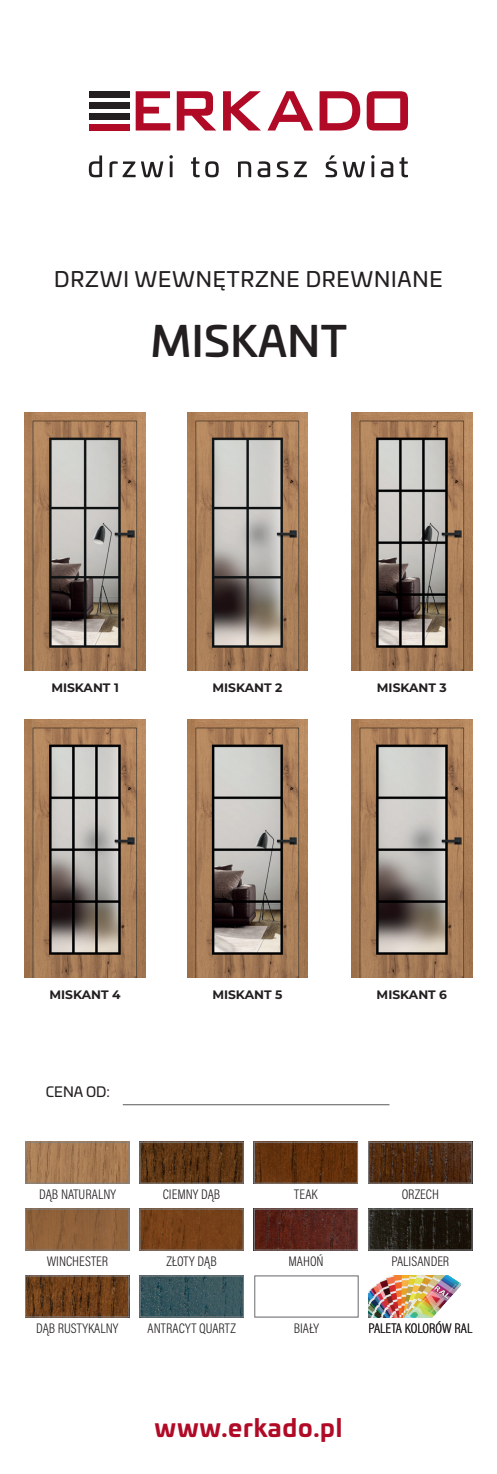
<style>
.page{position:relative;width:497px;height:1474px;background:#fff}
.page>*{position:absolute;margin:0;border:0;box-sizing:border-box;transform-origin:0 0}
.t1{font:500 42px "Univia Pro";letter-spacing:.01em;color:#231f20}
.t2{font:700 24.5px "Univia Pro";letter-spacing:.03em;color:#b00a27}
.t3{font:21px "Univia Pro";letter-spacing:.035em;color:#231f20}
.t4{font:300 14px "Acumin Pro Cond";color:#231f20}
.t5{font:14px "Univia Pro";color:#231f20}
.t6{font:700 12.25px "Montserrat";color:#231f20}
</style>
<div class="page">
<div style="left:89px;top:91px;width:40px;height:6px;background:#231f20"></div>
<div style="left:89px;top:102px;width:40px;height:6px;background:#231f20"></div>
<div style="left:89px;top:113px;width:40px;height:6px;background:#231f20"></div>
<div style="left:89px;top:124px;width:40px;height:6px;background:#b00a27"></div>
<svg style="left:135px;top:91px;width:35px;height:39px"></svg>
<svg style="left:176px;top:91px;width:40px;height:39px"></svg>
<svg style="left:223px;top:91px;width:38px;height:39px"></svg>
<svg style="left:267px;top:91px;width:46px;height:39px"></svg>
<svg style="left:319px;top:91px;width:41px;height:39px"></svg>
<svg style="left:366px;top:91px;width:41px;height:39px"></svg>
<svg style="left:89px;top:155px;width:13px;height:22px"></svg>
<svg style="left:109px;top:161px;width:26px;height:16px"></svg>
<svg style="left:141px;top:161px;width:22px;height:16px"></svg>
<svg style="left:169px;top:155px;width:4px;height:22px"></svg>
<svg style="left:191px;top:157px;width:8px;height:20px"></svg>
<svg style="left:205px;top:161px;width:13px;height:16px"></svg>
<svg style="left:238px;top:161px;width:13px;height:16px"></svg>
<svg style="left:257px;top:161px;width:13px;height:16px"></svg>
<svg style="left:276px;top:161px;width:30px;height:16px"></svg>
<svg style="left:325px;top:155px;width:11px;height:22px"></svg>
<svg style="left:342px;top:161px;width:22px;height:16px"></svg>
<svg style="left:371px;top:155px;width:3px;height:22px"></svg>
<svg style="left:380px;top:161px;width:13px;height:16px"></svg>
<svg style="left:399px;top:157px;width:8px;height:20px"></svg>
<img style="left:141px;top:1210px;width:100px;height:38px">
<div style="left:139px;top:1208px;width:104px;height:42px;border:1px solid #808285"></div>
<img style="left:27px;top:1210px;width:100px;height:38px">
<div style="left:25px;top:1208px;width:104px;height:42px;border:1px solid #808285"></div>
<img style="left:141px;top:1143px;width:100px;height:38px">
<div style="left:139px;top:1141px;width:104px;height:42px;border:1px solid #808285"></div>
<img style="left:255px;top:1143px;width:100px;height:38px">
<div style="left:253px;top:1141px;width:104px;height:42px;border:1px solid #808285"></div>
<div style="left:254px;top:1275px;width:104px;height:42px;background:#fff;border:1px solid #808285"></div>
<img style="left:255px;top:1210px;width:100px;height:38px">
<div style="left:253px;top:1208px;width:104px;height:42px;border:1px solid #808285"></div>
<img style="left:27px;top:1277px;width:100px;height:38px">
<div style="left:25px;top:1275px;width:104px;height:42px;border:1px solid #808285"></div>
<img style="left:141px;top:1277px;width:100px;height:38px">
<div style="left:139px;top:1275px;width:104px;height:42px;border:1px solid #808285"></div>
<img style="left:370px;top:1143px;width:99px;height:38px">
<div style="left:368px;top:1141px;width:103px;height:42px;border:1px solid #808285"></div>
<img style="left:370px;top:1210px;width:100px;height:38px">
<div style="left:368px;top:1208px;width:104px;height:42px;border:1px solid #808285"></div>
<img style="left:368px;top:1275px;width:94px;height:42px">
<img style="left:27px;top:1143px;width:100px;height:38px">
<div style="left:25px;top:1141px;width:104px;height:42px;border:1px solid #808285"></div>
<hr style="left:123px;top:1104px;width:266px;height:1px;background:#57585a">
<img style="left:187px;top:719px;width:120px;height:258px">
<img style="left:351px;top:719px;width:120px;height:258px">
<img style="left:187px;top:412px;width:120px;height:258px">
<img style="left:25px;top:412px;width:120px;height:258px">
<img style="left:25px;top:719px;width:120px;height:258px">
<img style="left:351px;top:412px;width:120px;height:258px">
<h3 class="t3" style="left:54px;top:263px;width:389px">DRZWI WEWNĘTRZNE DREWNIANE</h3>
<h1 class="t1" style="left:151px;top:309px;width:197px">MISKANT</h1>
<p class="t6" style="left:51px;top:679px;width:69px">MISKANT 1</p>
<p class="t6" style="left:212px;top:679px;width:71px">MISKANT 2</p>
<p class="t6" style="left:376px;top:679px;width:71px">MISKANT 3</p>
<p class="t6" style="left:49px;top:985px;width:72px">MISKANT 4</p>
<p class="t5" style="left:46px;top:1081px;width:66px">CENA OD:</p>
<p class="t4" style="left:39px;top:1184px;width:78px">DĄB NATURALNY</p>
<p class="t6" style="left:212px;top:985px;width:71px">MISKANT 5</p>
<p class="t6" style="left:376px;top:985px;width:72px">MISKANT 6</p>
<p class="t4" style="left:162px;top:1184px;width:59px">CIEMNY DĄB</p>
<p class="t4" style="left:401px;top:1184px;width:39px">ORZECH</p>
<p class="t4" style="left:294px;top:1184px;width:25px">TEAK</p>
<p class="t4" style="left:47px;top:1251px;width:63px">WINCHESTER</p>
<p class="t4" style="left:166px;top:1251px;width:52px">ZŁOTY DĄB</p>
<p class="t4" style="left:288px;top:1251px;width:37px">MAHOŃ</p>
<p class="t4" style="left:391px;top:1251px;width:59px">PALISANDER</p>
<p class="t4" style="left:36px;top:1318px;width:84px">DĄB RUSTYKALNY</p>
<p class="t4" style="left:147px;top:1318px;width:90px">ANTRACYT QUARTZ</p>
<p class="t4" style="left:293px;top:1318px;width:27px">BIAŁY</p>
<p class="t4" style="left:368px;top:1318px;width:105px">PALETA KOLORÓW RAL</p>
<h2 class="t2" style="left:154px;top:1408px;width:189px">www.erkado.pl</h2>
</div>
